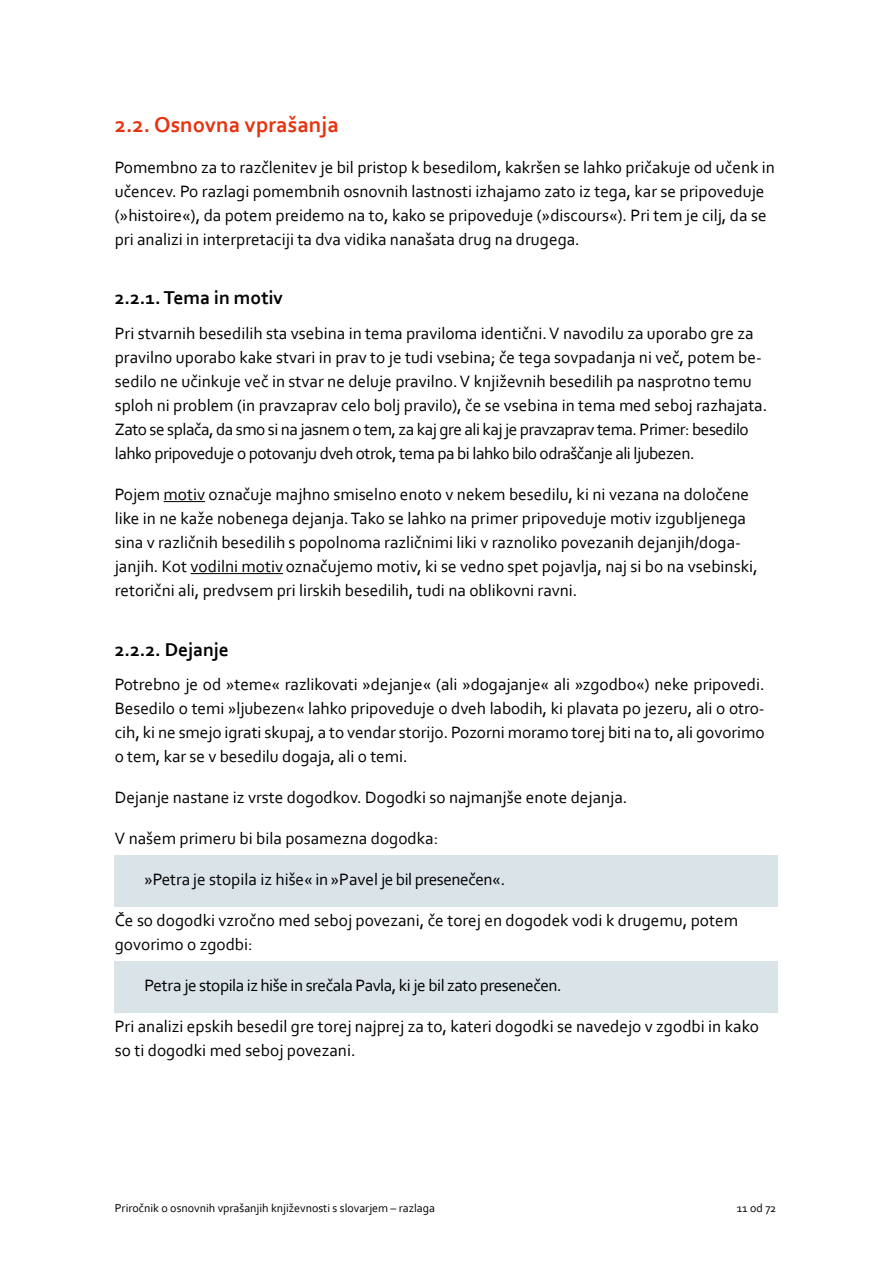
<style>
.page{position:relative;width:893px;height:1263px;background:#fff}
.page>*{position:absolute;margin:0;border:0;box-sizing:border-box;transform-origin:0 0}
.t1{font:700 22.5px "Corbel";color:#e6320f}
.t2{font:700 19.5px "Corbel";color:#000}
.t3{font:17.25px/24px "Corbel";color:#000}
.t4{font:17.25px "Corbel";letter-spacing:-.025em;color:#000}
.t5{font:12px "Corbel";color:#000}
</style>
<div class="page">
<hr style="left:164px;top:501px;width:41px;height:1px;background:#000">
<hr style="left:191px;top:573px;width:92px;height:1px;background:#000">
<div style="left:115px;top:855px;width:663px;height:52px;background:#dae3e8"></div>
<div style="left:115px;top:961px;width:663px;height:52px;background:#dae3e8"></div>
<h1 class="t1" style="left:115px;top:110px;width:226px">2.2. Osnovna vprašanja</h1>
<p class="t3" style="left:115px;top:154px;width:662px">Pomembno za to razčlenitev je bil pristop k besedilom, kakršen se lahko pričakuje od učenk in učencev. Po razlagi pomembnih osnovnih lastnosti izhajamo zato iz tega, kar se pripoveduje (»histoire«), da potem preidemo na to, kako se pripoveduje (»discours«). Pri tem je cilj, da se pri analizi in interpretaciji ta dva vidika nanašata drug na drugega.</p>
<p class="t2" style="left:115px;top:285px;width:170px">2.2.1. Tema in motiv</p>
<p class="t3" style="left:115px;top:321px;width:654px">Pri stvarnih besedilih sta vsebina in tema praviloma identični. V navodilu za uporabo gre za pravilno uporabo kake stvari in prav to je tudi vsebina; če tega sovpadanja ni več, potem be&shy;sedilo ne učinkuje več in stvar ne deluje pravilno. V književnih besedilih pa nasprotno temu sploh ni problem (in pravzaprav celo bolj pravilo), če se vsebina in tema med seboj razhajata.<br>Zato se splača, da smo si na jasnem o tem, za kaj gre ali kaj je pravzaprav tema. Primer: besedilo lahko pripoveduje o potovanju dveh otrok, tema pa bi lahko bilo odraščanje ali ljubezen.</p>
<p class="t3" style="left:115px;top:482px;width:644px">Pojem motiv označuje majhno smiselno enoto v nekem besedilu, ki ni vezana na določene like in ne kaže nobenega dejanja. Tako se lahko na primer pripoveduje motiv izgubljenega sina v različnih besedilih s popolnoma različnimi liki v raznoliko povezanih dejanjih/doga&shy;janjih. Kot vodilni motiv označujemo motiv, ki se vedno spet pojavlja, naj si bo na vsebinski, retorični ali, predvsem pri lirskih besedilih, tudi na oblikovni ravni.</p>
<p class="t2" style="left:115px;top:637px;width:116px">2.2.2. Dejanje</p>
<p class="t3" style="left:115px;top:672px;width:651px;text-align:justify">Potrebno je od »teme« razlikovati »dejanje« (ali »dogajanje« ali »zgodbo«) neke pripovedi.<br>Besedilo o temi »ljubezen« lahko pripoveduje o dveh labodih, ki plavata po jezeru, ali o otro&shy;cih, ki ne smejo igrati skupaj, a to vendar storijo. Pozorni moramo torej biti na to, ali govorimo o tem, kar se v besedilu dogaja, ali o temi.</p>
<p class="t3" style="left:115px;top:785px;width:514px">Dejanje nastane iz vrste dogodkov. Dogodki so najmanjše enote dejanja.</p>
<p class="t3" style="left:115px;top:826px;width:325px">V našem primeru bi bila posamezna dogodka:</p>
<p class="t3" style="left:145px;top:867px;width:362px">»Petra je stopila iz hiše« in »Pavel je bil presenečen«.</p>
<p class="t3" style="left:115px;top:908px;width:625px">Če so dogodki vzročno med seboj povezani, če torej en dogodek vodi k drugemu, potem govorimo o zgodbi:</p>
<p class="t4" style="left:145px;top:975px;width:419px">Petra je stopila iz hiše in srečala Pavla, ki je bil zato presenečen.</p>
<p class="t3" style="left:115px;top:1014px;width:646px">Pri analizi epskih besedil gre torej najprej za to, kateri dogodki se navedejo v zgodbi in kako so ti dogodki med seboj povezani.</p>
<p class="t5" style="left:115px;top:1200px;width:322px">Priročnik o osnovnih vprašanjih književnosti s slovarjem – razlaga</p>
<p class="t5" style="left:737px;top:1200px;width:41px">11 od 72</p>
</div>
